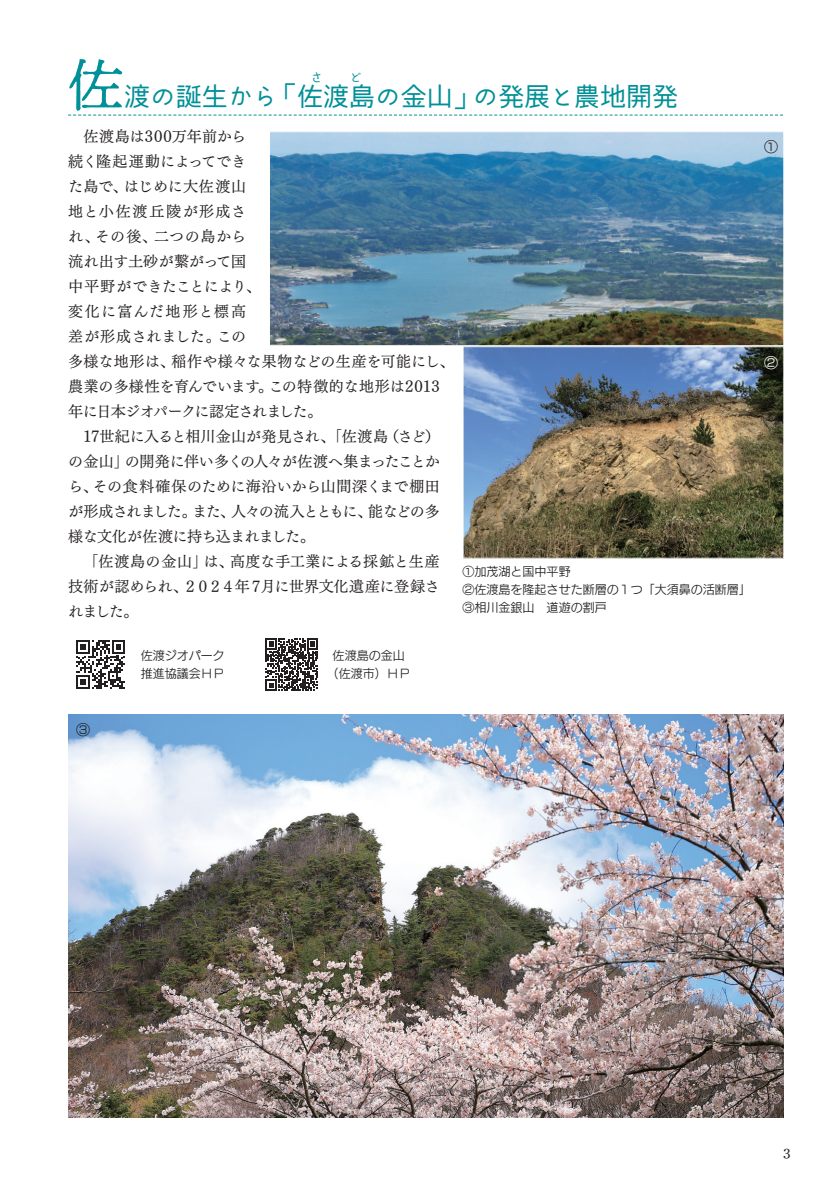
<style>
.page{position:relative;width:840px;height:1191px;background:#fff}
.page>*{position:absolute;margin:0;border:0;box-sizing:border-box;transform-origin:0 0}
.t1{font:26px "FO Tiroha 23 kaede Std N R";color:#009097}
.t2{font:15px/25px "UD Mincho Pr 6 N M";letter-spacing:-.005em;color:#231f20}
.t3{font:14px "New Rodin Pro N M";color:#231f20}
.t4{font:14px "FOT DNP Shuei Y Min Std M";color:#231f20}
.t5{font:14px "New Rodin Pro N M";color:#fff}
.t6{font:13px "FO Tiroha 23 kaede Std N R";color:#009097}
.t7{font:12px/18px "New Rodin Pro N M";color:#231f20}
.s1{font-family:"DNP Shuei N Min Std L";font-size:56px}
</style>
<div class="page">
<svg style="left:68px;top:115px;width:714px;height:1px"></svg>
<img style="left:271px;top:133px;width:510px;height:211px">
<div style="left:269px;top:131px;width:514px;height:215px;border:1px solid #fff"></div>
<img style="left:464px;top:348px;width:317px;height:209px">
<div style="left:462px;top:346px;width:321px;height:213px;border:1px solid #fff"></div>
<img style="left:68px;top:714px;width:714px;height:403px">
<svg style="left:76px;top:640px;width:49px;height:49px"></svg>
<svg style="left:265px;top:638px;width:53px;height:52px"></svg>
<h1 class="t1" style="left:68px;top:82px;width:611px"><span class="s1">佐</span>渡の誕生から「佐渡島の金山」の発展と農地開発</h1>
<p class="t6" style="left:310px;top:69px;width:14px">さ</p>
<p class="t6" style="left:349px;top:69px;width:14px">ど</p>
<p class="t2" style="left:68px;top:123px;width:388px">　佐渡島は300万年前から<br>続く隆起運動によってでき<br>た島で、はじめに大佐渡山<br>地と小佐渡丘陵が形成さ<br>れ、その後、二つの島から<br>流れ出す土砂が繋がって国<br>中平野ができたことにより、<br>変化に富んだ地形と標高<br>差が形成されました。この<br>多様な地形は、稲作や様々な果物などの生産を可能にし、農業の多様性を育んでいます。この特徴的な地形は2013年に日本ジオパークに認定されました。<br>　17世紀に入ると相川金山が発見され、「佐渡島（さど）の金山」の開発に伴い多くの人々が佐渡へ集まったことから、その食料確保のために海沿いから山間深くまで棚田が形成されました。また、人々の流入とともに、能などの多様な文化が佐渡に持ち込まれました。<br>　「佐渡島の金山」は、高度な手工業による採鉱と生産技術が認められ、２０２４年７月に世界文化遺産に登録されました。</p>
<p class="t7" style="left:141px;top:645px;width:85px">佐渡ジオパーク推進協議会ＨＰ</p>
<p class="t7" style="left:326px;top:645px;width:85px;text-align:center">佐渡島の金山（佐渡市）ＨＰ</p>
<p class="t3" style="left:76px;top:718px;width:15px">③</p>
<p class="t7" style="left:462px;top:561px;width:290px">①加茂湖と国中平野<br>②佐渡島を隆起させた断層の１つ「大須鼻の活断層」<br>③相川金銀山　道遊の割戸</p>
<p class="t3" style="left:763px;top:135px;width:15px">①</p>
<p class="t5" style="left:763px;top:351px;width:15px">②</p>
<p class="t4" style="left:782px;top:1144px;width:9px">3</p>
</div>
